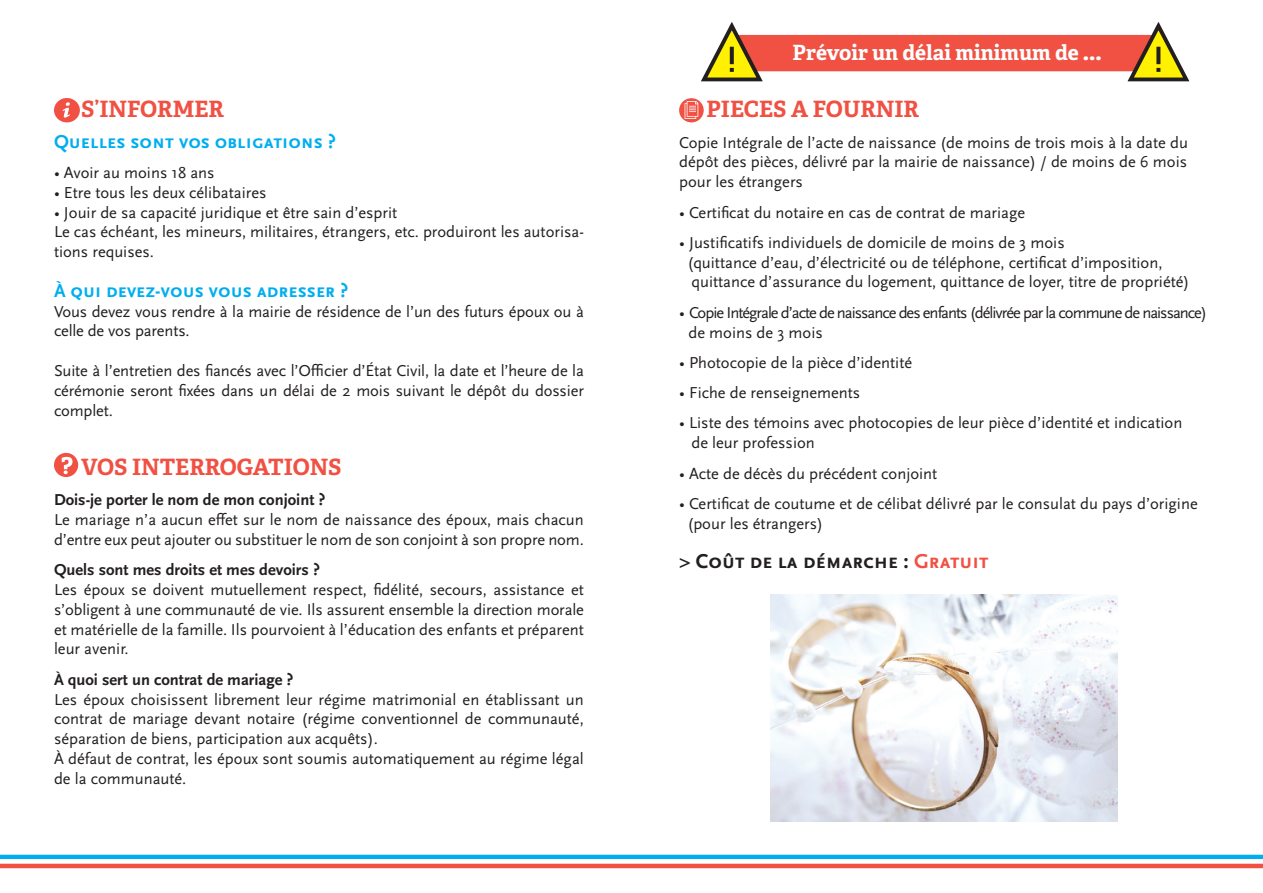
<style>
.page{position:relative;width:1263px;height:893px;background:#fff}
.page>*{position:absolute;margin:0;border:0;box-sizing:border-box;transform-origin:0 0}
.t1{font:700 22.5px "Adelle";color:#f05143}
.t2{font:700 21px "Adelle";color:#fff}
.t3{font:700 21px "Scala Sans Pro";color:#231f20}
.t4{font:700 19.5px "Scala Sans Pro";color:#00aeef}
.t5{font:16.5px/19.8px "Scala Sans Pro";color:#231f20}
.t6{font:700 16.5px "Scala Sans Pro";color:#231f20}
.t7{font:16.5px/19.8px "Scala Sans Pro";letter-spacing:-.06em;color:#231f20}
.s1{font-weight:800}
.s2{color:#f05143}
</style>
<div class="page">
<hr style="left:0;top:855px;width:1263px;height:4px;background:#00aeef">
<hr style="left:0;top:864px;width:1263px;height:4px;background:#f05143">
<svg style="left:54px;top:98px;width:26px;height:25px"></svg>
<svg style="left:679px;top:98px;width:25px;height:24px"></svg>
<svg style="left:54px;top:453px;width:24px;height:24px"></svg>
<img style="left:771px;top:594px;width:346px;height:228px">
<div style="left:732px;top:35px;width:426px;height:36px;background:#f05143;border-radius:9px"></div>
<svg style="left:701px;top:22px;width:62px;height:59px"></svg>
<svg style="left:1127px;top:22px;width:62px;height:59px"></svg>
<h1 class="t1" style="left:81px;top:95px;width:144px">S’INFORMER</h1>
<p class="t4" style="left:54px;top:130px;width:284px">Quelles sont vos obligations ?</p>
<p class="t5" style="left:54px;top:163px;width:162px">• Avoir au moins 18 ans</p>
<p class="t5" style="left:54px;top:182px;width:214px">• Etre tous les deux célibataires</p>
<p class="t5" style="left:54px;top:202px;width:531px">• Jouir de sa capacité juridique et être sain d’esprit<br>Le cas échéant, les mineurs, militaires, étrangers, etc. produiront les autorisa&shy;tions requises.</p>
<p class="t4" style="left:54px;top:279px;width:296px">À qui devez-vous vous adresser ?</p>
<p class="t5" style="left:54px;top:301px;width:531px">Vous devez vous rendre à la mairie de résidence de l’un des futurs époux ou à celle de vos parents.</p>
<p class="t5" style="left:54px;top:361px;width:531px;text-align:justify">Suite à l’entretien des fiancés avec l’Officier d’État Civil, la date et l’heure de la cérémonie seront fixées dans un délai de 2 mois suivant le dépôt du dossier complet.</p>
<h1 class="t1" style="left:81px;top:453px;width:262px">VOS INTERROGATIONS</h1>
<p class="t6" style="left:54px;top:490px;width:273px">Dois-je porter le nom de mon conjoint ?</p>
<p class="t5" style="left:54px;top:510px;width:531px">Le mariage n’a aucun effet sur le nom de naissance des époux, mais chacun d’entre eux peut ajouter ou substituer le nom de son conjoint à son propre nom.</p>
<p class="t6" style="left:54px;top:560px;width:267px">Quels sont mes droits et mes devoirs ?</p>
<p class="t5" style="left:54px;top:580px;width:531px;text-align:justify">Les époux se doivent mutuellement respect, fidélité, secours, assistance et s’obligent à une communauté de vie. Ils assurent ensemble la direction morale et matérielle de la famille. Ils pourvoient à l’éducation des enfants et préparent leur avenir.</p>
<p class="t6" style="left:54px;top:670px;width:241px">À quoi sert un contrat de mariage ?</p>
<p class="t5" style="left:54px;top:689px;width:531px">Les époux choisissent librement leur régime matrimonial en établissant un contrat de mariage devant notaire (régime conventionnel de communauté, séparation de biens, participation aux acquêts).<br>À défaut de contrat, les époux sont soumis automatiquement au régime légal de la communauté.</p>
<p class="t2" style="left:793px;top:39px;width:311px">Prévoir un délai minimum de <span class="s1">...</span></p>
<h1 class="t1" style="left:706px;top:95px;width:214px">PIECES A FOURNIR</h1>
<p class="t5" style="left:679px;top:132px;width:510px;text-align:justify">Copie Intégrale de l’acte de naissance (de moins de trois mois à la date du dépôt des pièces, délivré par la mairie de naissance) / de moins de 6 mois pour les étrangers</p>
<p class="t5" style="left:679px;top:202px;width:348px">• Certificat du notaire en cas de contrat de mariage</p>
<p class="t5" style="left:687px;top:233px;width:504px;text-indent:-8px">• Justificatifs individuels de domicile de moins de 3 mois<br>(quittance d’eau, d’électricité ou de téléphone, certificat d’imposition, quittance d’assurance du logement, quittance de loyer, titre de propriété)</p>
<p class="t7" style="left:688px;top:302px;width:520px;text-indent:-9px">• Copie Intégrale d’acte de naissance des enfants (délivrée par la commune de naissance) de moins de 3 mois</p>
<p class="t5" style="left:679px;top:353px;width:235px">• Photocopie de la pièce d’identité</p>
<p class="t5" style="left:679px;top:383px;width:183px">• Fiche de renseignements</p>
<p class="t5" style="left:691px;top:413px;width:492px;text-indent:-12px">• Liste des témoins avec photocopies de leur pièce d’identité et indication de leur profession</p>
<p class="t5" style="left:679px;top:463px;width:260px">• Acte de décès du précédent conjoint</p>
<p class="t5" style="left:687px;top:494px;width:512px;text-indent:-8px">• Certificat de coutume et de célibat délivré par le consulat du pays d’origine (pour les étrangers)</p>
<p class="t3" style="left:679px;top:549px;width:311px">&gt; Coût de la démarche : <span class="s2">Gratuit</span></p>
</div>
